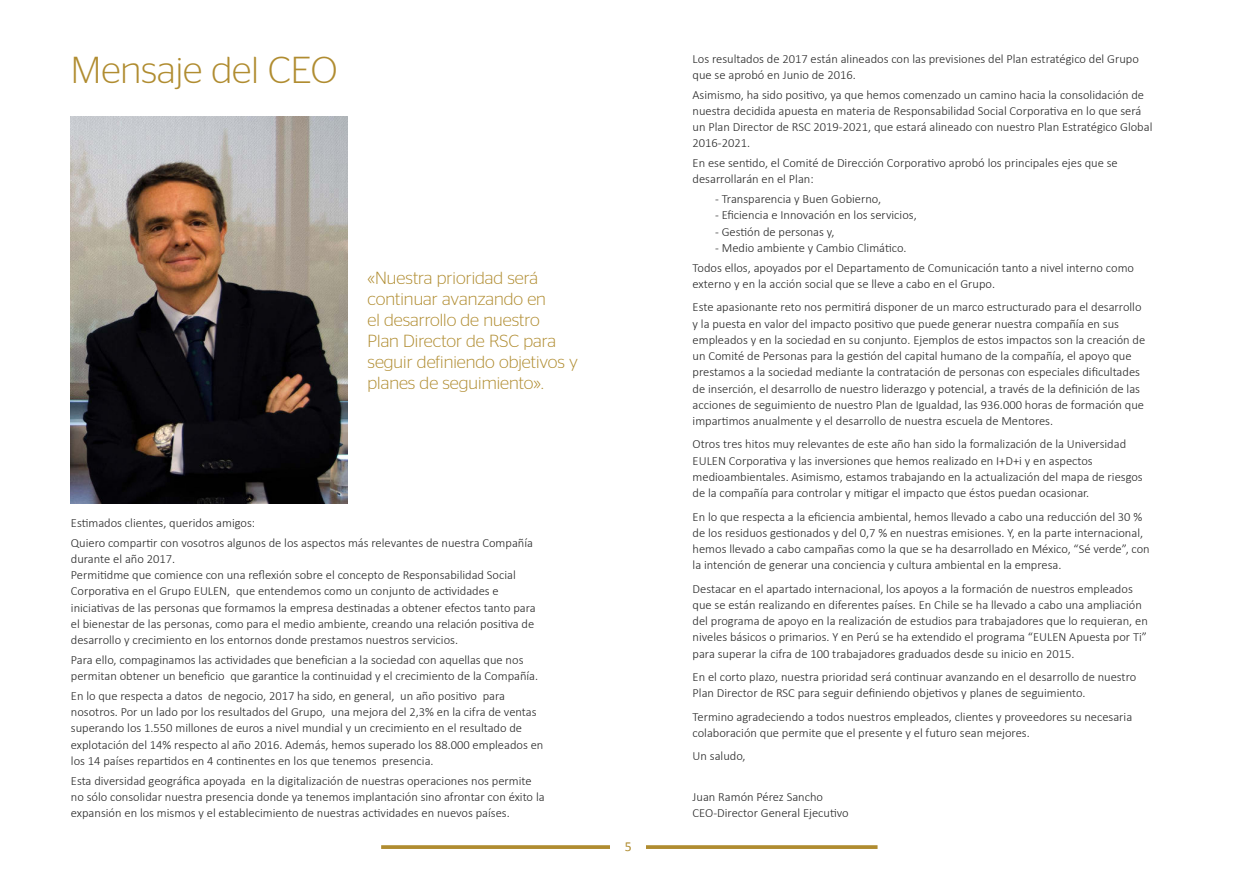
<style>
.page{position:relative;width:1241px;height:886px;background:#fff}
.page>*{position:absolute;margin:0;border:0;box-sizing:border-box;transform-origin:0 0}
.t1{font:300 37.5px "Stag Sans";color:#b08c30}
.t2{font:300 17.5px/21px "Stag Sans";color:#b08c30}
.t3{font:13.75px "Calibri";color:#b08c30}
.t4{font:300 12.5px/16.2px "Calibri";color:#262626}
</style>
<div class="page">
<svg style="left:381px;top:845px;width:496px;height:4px;background:#b4933c"></svg>
<div style="left:610px;top:833px;width:35px;height:26px;background:#fff"></div>
<img style="left:71px;top:117px;width:276px;height:386px">
<h1 class="t1" style="left:71px;top:52px;width:268px">Mensaje del CEO</h1>
<h2 class="t2" style="left:367px;top:268px;width:212px">«Nuestra prioridad será continuar avanzando en<br>el desarrollo de nuestro<br>Plan Director de RSC para seguir definiendo objetivos y planes de seguimiento».</h2>
<p class="t4" style="left:71px;top:512px;width:463px;line-height:19.8px">Estimados clientes, queridos amigos:<br>Quiero compartir con vosotros algunos de los aspectos más relevantes de nuestra Compañía</p>
<p class="t4" style="left:71px;top:551px;width:466px">durante el año 2017.<br>Permitidme que comience con una reflexión sobre el concepto de Responsabilidad Social Corporativa en el Grupo EULEN, que entendemos como un conjunto de actividades e iniciativas de las personas que formamos la empresa destinadas a obtener efectos tanto para el bienestar de las personas, como para el medio ambiente, creando una relación positiva de desarrollo y crecimiento en los entornos donde prestamos nuestros servicios.</p>
<p class="t4" style="left:71px;top:651px;width:469px">Para ello, compaginamos las actividades que benefician a la sociedad con aquellas que nos permitan obtener un beneficio que garantice la continuidad y el crecimiento de la Compañía.</p>
<p class="t4" style="left:71px;top:687px;width:474px">En lo que respecta a datos de negocio, 2017 ha sido, en general, un año positivo para nosotros. Por un lado por los resultados del Grupo, una mejora del 2,3% en la cifra de ventas superando los 1.550 millones de euros a nivel mundial y un crecimiento en el resultado de explotación del 14% respecto al año 2016. Además, hemos superado los 88.000 empleados en los 14 países repartidos en 4 continentes en los que tenemos presencia.</p>
<p class="t4" style="left:71px;top:772px;width:475px">Esta diversidad geográfica apoyada en la digitalización de nuestras operaciones nos permite no sólo consolidar nuestra presencia donde ya tenemos implantación sino afrontar con éxito la expansión en los mismos y el establecimiento de nuestras actividades en nuevos países.</p>
<p class="t3" style="left:624px;top:842px;width:8px">5</p>
<p class="t4" style="left:692px;top:50px;width:447px">Los resultados de 2017 están alineados con las previsiones del Plan estratégico del Grupo que se aprobó en Junio de 2016.</p>
<p class="t4" style="left:692px;top:86px;width:461px">Asimismo, ha sido positivo, ya que hemos comenzado un camino hacia la consolidación de nuestra decidida apuesta en materia de Responsabilidad Social Corporativa en lo que será un Plan Director de RSC 2019-2021, que estará alineado con nuestro Plan Estratégico Global 2016-2021.</p>
<p class="t4" style="left:692px;top:154px;width:426px">En ese sentido, el Comité de Dirección Corporativo aprobó los principales ejes que se desarrollarán en el Plan:</p>
<p class="t4" style="left:715px;top:190px;width:168px">- Transparencia y Buen Gobierno,</p>
<p class="t4" style="left:715px;top:206px;width:203px">- Eficiencia e Innovación en los servicios,</p>
<p class="t4" style="left:715px;top:223px;width:121px">- Gestión de personas y,</p>
<p class="t4" style="left:692px;top:237px;width:443px;line-height:19.8px;text-indent:22px">- Medio ambiente y Cambio Climático.<br>Todos ellos, apoyados por el Departamento de Comunicación tanto a nivel interno como</p>
<p class="t4" style="left:692px;top:271px;width:450px;line-height:23.4px">externo y en la acción social que se lleve a cabo en el Grupo.<br>Este apasionante reto nos permitirá disponer de un marco estructurado para el desarrollo</p>
<p class="t4" style="left:692px;top:315px;width:454px">y la puesta en valor del impacto positivo que puede generar nuestra compañía en sus empleados y en la sociedad en su conjunto. Ejemplos de estos impactos son la creación de un Comité de Personas para la gestión del capital humano de la compañía, el apoyo que prestamos a la sociedad mediante la contratación de personas con especiales dificultades de inserción, el desarrollo de nuestro liderazgo y potencial, a través de la definición de las acciones de seguimiento de nuestro Plan de Igualdad, las 936.000 horas de formación que impartimos anualmente y el desarrollo de nuestra escuela de Mentores.</p>
<p class="t4" style="left:692px;top:436px;width:451px">Otros tres hitos muy relevantes de este año han sido la formalización de la Universidad EULEN Corporativa y las inversiones que hemos realizado en I+D+i y en aspectos medioambientales. Asimismo, estamos trabajando en la actualización del mapa de riesgos de la compañía para controlar y mitigar el impacto que éstos puedan ocasionar.</p>
<p class="t4" style="left:692px;top:508px;width:458px">En lo que respecta a la eficiencia ambiental, hemos llevado a cabo una reducción del 30 % de los residuos gestionados y del 0,7 % en nuestras emisiones. Y, en la parte internacional, hemos llevado a cabo campañas como la que se ha desarrollado en México, “Sé verde”, con la intención de generar una conciencia y cultura ambiental en la empresa.</p>
<p class="t4" style="left:692px;top:580px;width:456px">Destacar en el apartado internacional, los apoyos a la formación de nuestros empleados que se están realizando en diferentes países. En Chile se ha llevado a cabo una ampliación del programa de apoyo en la realización de estudios para trabajadores que lo requieran, en niveles básicos o primarios. Y en Perú se ha extendido el programa “EULEN Apuesta por Ti” para superar la cifra de 100 trabajadores graduados desde su inicio en 2015.</p>
<p class="t4" style="left:692px;top:668px;width:445px">En el corto plazo, nuestra prioridad será continuar avanzando en el desarrollo de nuestro<br>Plan Director de RSC para seguir definiendo objetivos y planes de seguimiento.</p>
<p class="t4" style="left:692px;top:708px;width:441px">Termino agradeciendo a todos nuestros empleados, clientes y proveedores su necesaria colaboración que permite que el presente y el futuro sean mejores.</p>
<p class="t4" style="left:692px;top:748px;width:55px">Un saludo,</p>
<p class="t4" style="left:692px;top:789px;width:158px">Juan Ramón Pérez Sancho<br>CEO-Director General Ejecutivo</p>
</div>
